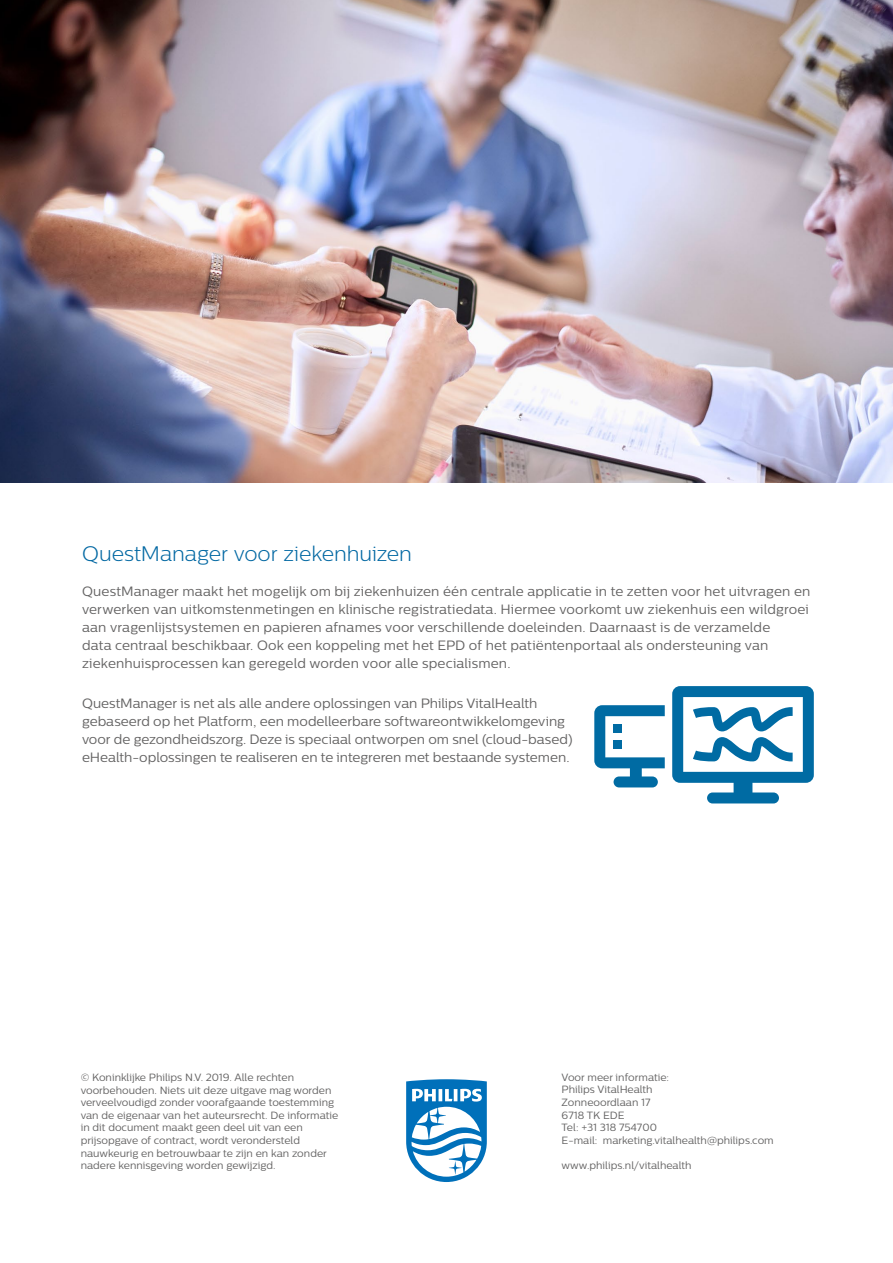
<style>
.page{position:relative;width:893px;height:1263px;background:#fff}
.page>*{position:absolute;margin:0;border:0;box-sizing:border-box;transform-origin:0 0}
.t1{font:300 21px "Centrale Sans";letter-spacing:-.005em;color:#0067a2}
.t2{font:13.5px/18px "Centrale Sans";letter-spacing:.005em;color:#646363}
.t3{font:10.5px/12.6px "Centrale Sans";color:#646363}
</style>
<div class="page">
<svg style="left:594px;top:705px;width:71px;height:82px"></svg>
<div style="left:614px;top:724px;width:8px;height:8px;background:#006ba3"></div>
<div style="left:614px;top:740px;width:8px;height:8px;background:#006ba3"></div>
<svg style="left:672px;top:686px;width:142px;height:117px"></svg>
<img style="left:0;top:0;width:893px;height:483px">
<svg style="left:406px;top:1079px;width:81px;height:103px"></svg>
<h1 class="t1" style="left:82px;top:542px;width:331px">QuestManager voor ziekenhuizen</h1>
<p class="t2" style="left:82px;top:582px;width:730px">QuestManager maakt het mogelijk om bij ziekenhuizen één centrale applicatie in te zetten voor het uitvragen en verwerken van uitkomstenmetingen en klinische registratiedata. Hiermee voorkomt uw ziekenhuis een wildgroei aan vragenlijstsystemen en papieren afnames voor verschillende doeleinden. Daarnaast is de verzamelde<br>data centraal beschikbaar. Ook een koppeling met het EPD of het patiëntenportaal als ondersteuning van ziekenhuisprocessen kan geregeld worden voor alle specialismen.</p>
<p class="t2" style="left:82px;top:694px;width:492px">QuestManager is net als alle andere oplossingen van Philips VitalHealth gebaseerd op het Platform, een modelleerbare softwareontwikkelomgeving voor de gezondheidszorg. Deze is speciaal ontworpen om snel (cloud-based) eHealth-oplossingen te realiseren en te integreren met bestaande systemen.</p>
<p class="t3" style="left:81px;top:1071px;width:259px">© Koninklijke Philips N.V. 2019. Alle rechten voorbehouden. Niets uit deze uitgave mag worden verveelvoudigd zonder voorafgaande toestemming van de eigenaar van het auteursrecht. De informatie in dit document maakt geen deel uit van een prijsopgave of contract, wordt verondersteld nauwkeurig en betrouwbaar te zijn en kan zonder nadere kennisgeving worden gewijzigd.</p>
<p class="t3" style="left:562px;top:1071px;width:214px">Voor meer informatie:<br>Philips VitalHealth<br>Zonneoordlaan 17<br>6718 TK EDE<br>Tel: +31 318 754700<br>E-mail: marketing.vitalhealth@philips.com</p>
<p class="t3" style="left:562px;top:1159px;width:132px">www.philips.nl/vitalhealth</p>
</div>
